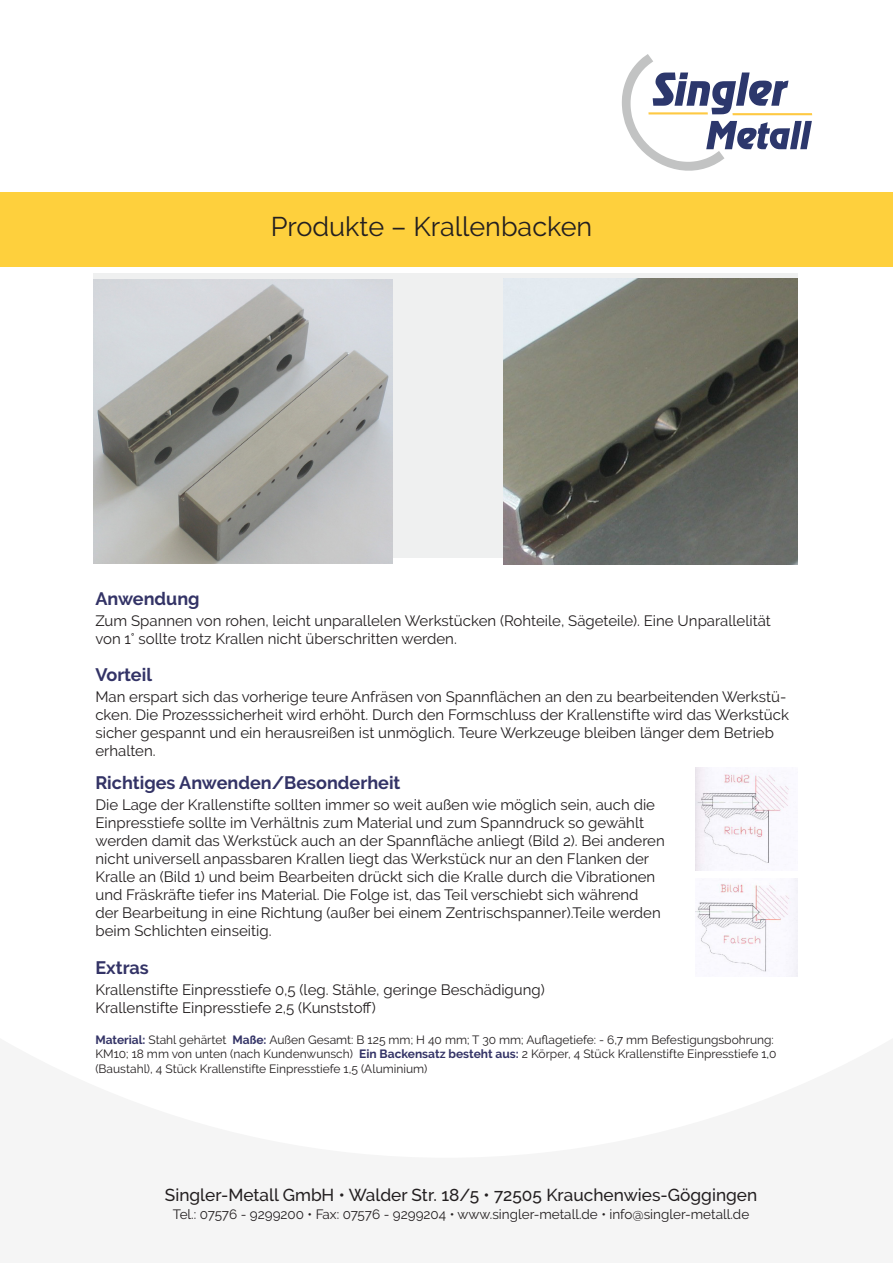
<style>
.page{position:relative;width:893px;height:1263px;background:#fff}
.page>*{position:absolute;margin:0;border:0;box-sizing:border-box;transform-origin:0 0}
.t1{font:27px "Raleway";color:#231f20}
.t2{font:700 18px "Raleway";color:#336}
.t3{font:500 17.25px "Raleway";color:#231f20}
.t4{font:15px/18px "Raleway";color:#231f20}
.t5{font:13.5px "Raleway";color:#231f20}
.t6{font:12px/14.4px "Raleway";color:#231f20}
.s1{font-weight:700;color:#336}
</style>
<div class="page">
<div style="left:0;top:987px;width:893px;height:276px;background:#f5f5f5"></div>
<div style="left:93px;top:273px;width:704px;height:285px;background:#eff0f0"></div>
<img style="left:93px;top:280px;width:299px;height:284px">
<img style="left:503px;top:279px;width:294px;height:286px">
<img style="left:695px;top:768px;width:94px;height:102px">
<img style="left:695px;top:878px;width:102px;height:99px">
<svg style="left:622px;top:54px;width:190px;height:117px"></svg>
<hr style="left:648px;top:112px;width:60px;height:2px;background:#fec943">
<hr style="left:732px;top:113px;width:80px;height:2px;background:#fec943">
<div style="left:0;top:192px;width:893px;height:75px;background:#fed03d"></div>
<p class="t1" style="left:271px;top:211px;width:323px">Produkte – Krallenbacken</p>
<p class="t2" style="left:95px;top:588px;width:106px">Anwendung</p>
<p class="t4" style="left:95px;top:612px;width:677px">Zum Spannen von rohen, leicht unparallelen Werkstücken (Rohteile, Sägeteile). Eine Unparallelität von 1° sollte trotz Krallen nicht überschritten werden.</p>
<p class="t2" style="left:95px;top:664px;width:58px">Vorteil</p>
<p class="t4" style="left:95px;top:688px;width:695px">Man erspart sich das vorherige teure Anfräsen von Spannflächen an den zu bearbeitenden Werkstü&shy;cken. Die Prozesssicherheit wird erhöht. Durch den Formschluss der Krallenstifte wird das Werkstück sicher gespannt und ein herausreißen ist unmöglich. Teure Werkzeuge bleiben länger dem Betrieb erhalten.</p>
<p class="t2" style="left:95px;top:772px;width:307px">Richtiges Anwenden/Besonderheit</p>
<p class="t4" style="left:95px;top:796px;width:571px">Die Lage der Krallenstifte sollten immer so weit außen wie möglich sein, auch die Einpresstiefe sollte im Verhältnis zum Material und zum Spanndruck so gewählt werden damit das Werkstück auch an der Spannfläche anliegt (Bild 2). Bei anderen nicht universell anpassbaren Krallen liegt das Werkstück nur an den Flanken der Kralle an (Bild 1) und beim Bearbeiten drückt sich die Kralle durch die Vibrationen und Fräskräfte tiefer ins Material. Die Folge ist, das Teil verschiebt sich während der Bearbeitung in eine Richtung (außer bei einem Zentrischspanner).Teile werden beim Schlichten einseitig.</p>
<p class="t2" style="left:95px;top:957px;width:55px">Extras</p>
<p class="t4" style="left:95px;top:980px;width:451px">Krallenstifte Einpresstiefe 0,5 (leg. Stähle, geringe Beschädigung)</p>
<p class="t4" style="left:95px;top:998px;width:282px">Krallenstifte Einpresstiefe 2,5 (Kunststoff)</p>
<p class="t6" style="left:95px;top:1032px;width:683px"><span class="s1">Material:</span> Stahl gehärtet <span class="s1">Maße:</span> Außen Gesamt: B 125 mm; H 40 mm; T 30 mm; Auflagetiefe: - 6,7 mm Befestigungsbohrung:<br>KM10; 18 mm von unten (nach Kundenwunsch) <span class="s1">Ein Backensatz besteht aus:</span> 2 Körper, 4 Stück Krallenstifte Einpresstiefe 1,0 (Baustahl), 4 Stück Krallenstifte Einpresstiefe 1,5 (Aluminium)</p>
<p class="t3" style="left:165px;top:1185px;width:594px">Singler-Metall GmbH • Walder Str. 18/5 • 72505 Krauchenwies-Göggingen</p>
<p class="t5" style="left:173px;top:1207px;width:578px">Tel.: 07576 - 9299200 • Fax: 07576 - 9299204 • www.singler-metall.de • info@singler-metall.de</p>
</div>
